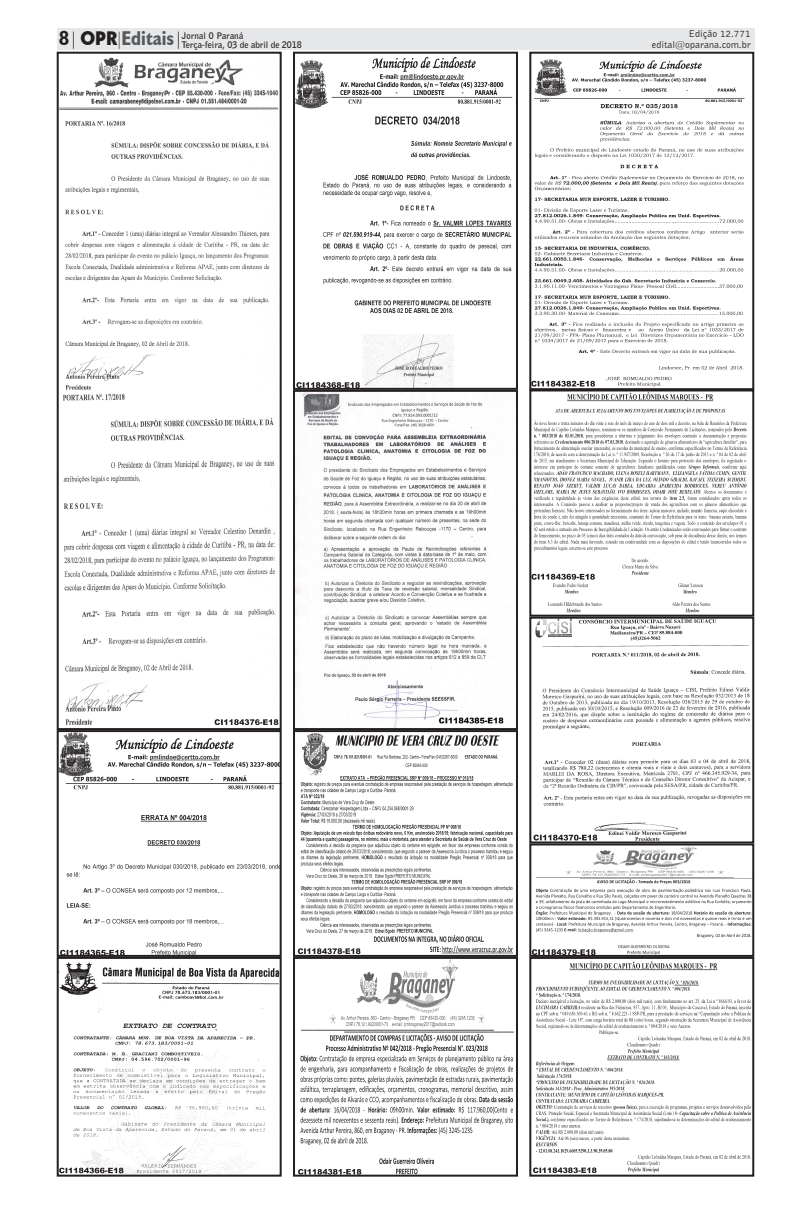
<style>
.page{position:relative;width:811px;height:1205px;background:#fff}
.page>*{position:absolute;margin:0;border:0;box-sizing:border-box;transform-origin:0 0}
.t1{font:700 condensed 20px "Humanist 521 BT";color:#57585a}
.t2{font:10px "Bell Gothic BT";color:#231f20}
.t3{font:700 9px "Bell Gothic BT";color:#231f20}
.s1{font-family:"Bell Gothic BT";font-weight:900;font-stretch:normal;font-size:19px;color:#231f20}
.s2{font-family:"Times New Roman";font-weight:400;font-stretch:normal;font-size:19px;color:#231f20}
.s3{font-family:"Geometric 231 BT Heavy C";font-weight:400;font-stretch:normal;font-size:19px;color:#231f20}
.s4{font-family:"Times New Roman";font-weight:400;font-stretch:normal;font-size:19px}
</style>
<div class="page">
<div style="left:57px;top:28px;width:697px;height:22px;background:#e6e7e9"></div>
<div style="left:57px;top:957px;width:225px;height:219px;border:2px solid #231f20"></div>
<div style="left:57px;top:52px;width:225px;height:678px;border:2px solid #231f20"></div>
<div style="left:293px;top:52px;width:225px;height:338px;border:2px solid #231f20"></div>
<div style="left:293px;top:390px;width:225px;height:340px;border:2px solid #231f20"></div>
<div style="left:293px;top:730px;width:225px;height:227px;border:2px solid #231f20"></div>
<div style="left:293px;top:957px;width:225px;height:219px;border:2px solid #231f20"></div>
<div style="left:529px;top:957px;width:225px;height:219px;border:2px solid #231f20"></div>
<div style="left:529px;top:843px;width:225px;height:114px;border:2px solid #231f20"></div>
<div style="left:529px;top:617px;width:225px;height:226px;border:2px solid #231f20"></div>
<div style="left:529px;top:389px;width:225px;height:228px;border:2px solid #231f20"></div>
<div style="left:529px;top:52px;width:225px;height:338px;border:2px solid #231f20"></div>
<img style="left:59px;top:55px;width:221px;height:672px">
<img style="left:59px;top:730px;width:223px;height:227px">
<img style="left:59px;top:961px;width:223px;height:213px">
<img style="left:296px;top:55px;width:220px;height:334px">
<img style="left:530px;top:390px;width:220px;height:223px">
<img style="left:532px;top:617px;width:221px;height:224px">
<img style="left:297px;top:732px;width:217px;height:222px">
<img style="left:531px;top:844px;width:221px;height:111px">
<img style="left:296px;top:960px;width:219px;height:215px">
<img style="left:531px;top:54px;width:221px;height:333px">
<img style="left:532px;top:960px;width:220px;height:214px">
<img style="left:296px;top:393px;width:220px;height:334px">
<p class="t2" style="left:688px;top:28px;width:64px">Edição 12.771</p>
<p class="t1" style="left:59px;top:26px;width:123px"><span class="s1">8</span><span class="s2">|</span> <span class="s3">OPR</span><span class="s4">|</span>Editais<span class="s2">|</span></p>
<p class="t3" style="left:182px;top:30px;width:63px">Jornal O Paraná</p>
<p class="t3" style="left:182px;top:39px;width:121px">Terça-feira, 03 de abril de 2018</p>
<p class="t2" style="left:652px;top:38px;width:100px">edital@oparana.com.br</p>
</div>
